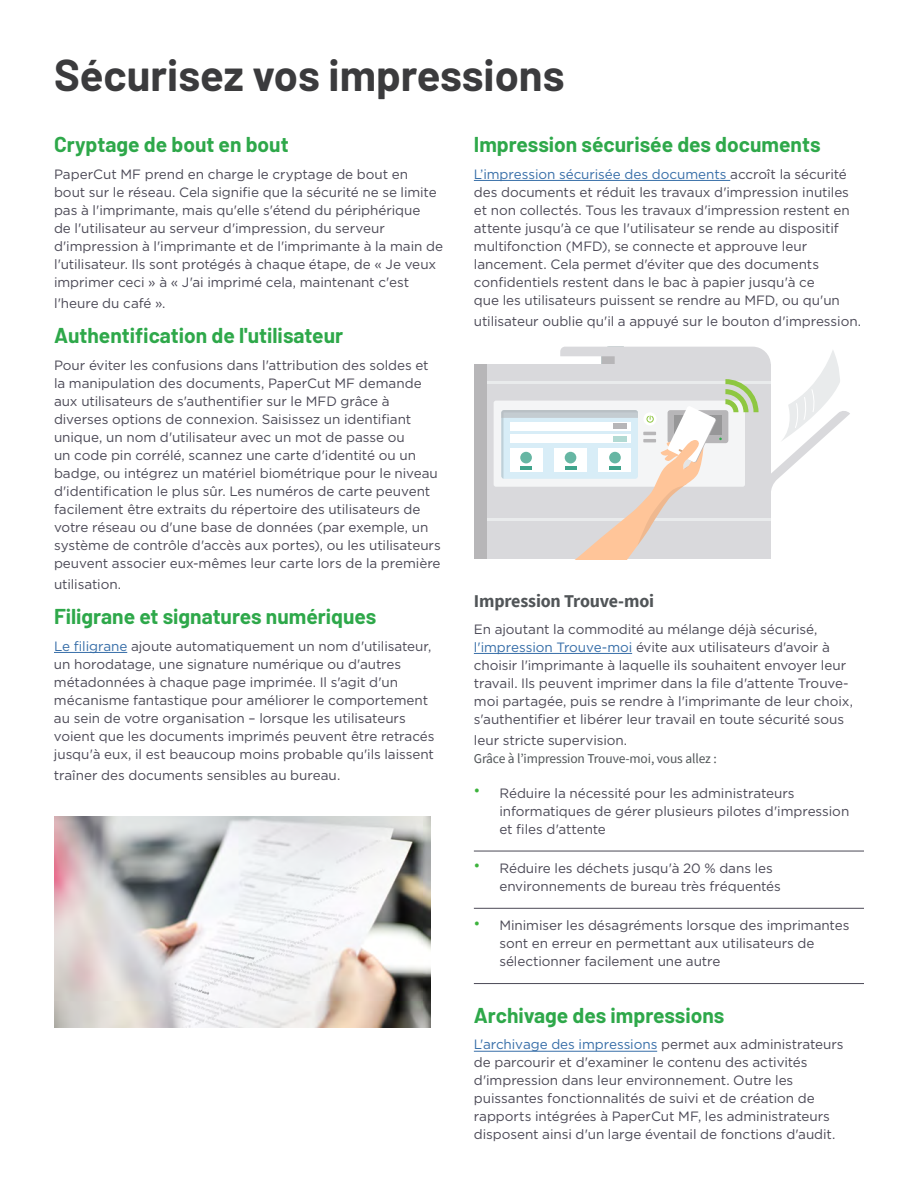
<style>
.page{position:relative;width:918px;height:1188px;background:#fff}
.page>*{position:absolute;margin:0;border:0;box-sizing:border-box;transform-origin:0 0}
.t1{font:700 43.5px "Barlow";color:#3b3b3d}
.t2{font:700 21px "Barlow";color:#2ea84a}
.t3{font:700 18px "Source Sans Pro";letter-spacing:-.01em;color:#515558}
.t4{font:13.5px/18px "Gotham";letter-spacing:-.005em;color:#4b4956}
.t5{font:13.5px "Source Sans Pro";letter-spacing:-.01em;color:#515558}
.s1{color:#376ea8}
.s2{font-family:"Source Sans Pro";font-weight:700;font-size:21px;color:#3db33d}
</style>
<div class="page">
<hr style="left:54px;top:652px;width:73px;height:1px;background:#376ea8">
<hr style="left:474px;top:180px;width:256px;height:1px;background:#376ea8">
<hr style="left:474px;top:653px;width:158px;height:1px;background:#376ea8">
<hr style="left:474px;top:851px;width:390px;height:1px;background:#4b4956">
<hr style="left:474px;top:908px;width:390px;height:1px;background:#4b4956">
<hr style="left:474px;top:983px;width:390px;height:1px;background:#4b4956">
<hr style="left:474px;top:1051px;width:183px;height:1px;background:#376ea8">
<div style="left:474px;top:364px;width:13px;height:195px;background:#b7b6b8"></div>
<div style="left:487px;top:364px;width:284px;height:195px;background:#d9d9dc"></div>
<hr style="left:487px;top:381px;width:284px;height:3px;background:#e9ebec">
<hr style="left:487px;top:518px;width:284px;height:3px;background:#e9ebec">
<div style="left:494px;top:401px;width:251px;height:86px;background:#f4f5f6;border-radius:2px"></div>
<svg style="left:501px;top:347px;width:349px;height:212px"></svg>
<img style="left:54px;top:816px;width:376px;height:212px">
<h1 class="t1" style="left:54px;top:43px;width:512px">Sécurisez vos impressions</h1>
<h2 class="t2" style="left:54px;top:129px;width:236px">Cryptage de bout en bout</h2>
<p class="t4" style="left:54px;top:165px;width:391px">PaperCut MF prend en charge le cryptage de bout en<br>bout sur le réseau. Cela signifie que la sécurité ne se limite pas à l'imprimante, mais qu'elle s'étend du périphérique<br>de l'utilisateur au serveur d'impression, du serveur d'impression à l'imprimante et de l'imprimante à la main de l'utilisateur. Ils sont protégés à chaque étape, de « Je veux imprimer ceci » à « J'ai imprimé cela, maintenant c'est</p>
<p class="t4" style="left:54px;top:294px;width:113px">l'heure du café ».</p>
<h2 class="t2" style="left:54px;top:320px;width:291px">Authentification de l'utilisateur</h2>
<p class="t4" style="left:54px;top:356px;width:388px">Pour éviter les confusions dans l'attribution des soldes et la manipulation des documents, PaperCut MF demande aux utilisateurs de s'authentifier sur le MFD grâce à diverses options de connexion. Saisissez un identifiant unique, un nom d'utilisateur avec un mot de passe ou<br>un code pin corrélé, scannez une carte d'identité ou un badge, ou intégrez un matériel biométrique pour le niveau d'identification le plus sûr. Les numéros de carte peuvent facilement être extraits du répertoire des utilisateurs de votre réseau ou d'une base de données (par exemple, un système de contrôle d'accès aux portes), ou les utilisateurs peuvent associer eux-mêmes leur carte lors de la première</p>
<p class="t4" style="left:54px;top:575px;width:69px">utilisation.</p>
<h2 class="t2" style="left:54px;top:601px;width:324px">Filigrane et signatures numériques</h2>
<p class="t4" style="left:54px;top:637px;width:382px"><span class="s1">Le fi ligrane</span> ajoute automatiquement un nom d'utilisateur, un horodatage, une signature numérique ou d'autres métadonnées à chaque page imprimée. Il s'agit d'un mécanisme fantastique pour améliorer le comportement au sein de votre organisation – lorsque les utilisateurs voient que les documents imprimés peuvent être retracés jusqu'à eux, il est beaucoup moins probable qu'ils laissent</p>
<p class="t4" style="left:54px;top:766px;width:288px">traîner des documents sensibles au bureau.</p>
<h2 class="t2" style="left:474px;top:129px;width:348px">Impression sécurisée des documents</h2>
<p class="t4" style="left:474px;top:165px;width:377px"><span class="s1">L’impression sécurisée des documents</span> accroît la sécurité des documents et réduit les travaux d'impression inutiles et non collectés. Tous les travaux d'impression restent en attente jusqu'à ce que l'utilisateur se rende au dispositif multifonction (MFD), se connecte et approuve leur lancement. Cela permet d'éviter que des documents confidentiels restent dans le bac à papier jusqu'à ce<br>que les utilisateurs puissent se rendre au MFD, ou qu'un</p>
<p class="t4" style="left:474px;top:312px;width:389px">utilisateur oublie qu'il a appuyé sur le bouton d'impression.</p>
<h3 class="t3" style="left:474px;top:589px;width:182px">Impression Trouve-moi</h3>
<p class="t4" style="left:474px;top:620px;width:381px">En ajoutant la commodité au mélange déjà sécurisé, <span class="s1">l'impression Trouve-moi</span> évite aux utilisateurs d'avoir à choisir l'imprimante à laquelle ils souhaitent envoyer leur travail. Ils peuvent imprimer dans la fi le d'attente Trouve&shy;moi partagée, puis se rendre à l'imprimante de leur choix, s'authentifier et libérer leur travail en toute sécurité sous</p>
<p class="t4" style="left:474px;top:731px;width:155px">leur stricte supervision.</p>
<p class="t5" style="left:474px;top:750px;width:244px">Grâce à l’impression Trouve-moi, vous allez :</p>
<p class="t4" style="left:499px;top:784px;width:351px;text-indent:-26px"><span class="s2">·</span> Réduire la nécessité pour les administrateurs informatiques de gérer plusieurs pilotes d'impression et fi les d'attente</p>
<p class="t4" style="left:499px;top:859px;width:283px;text-indent:-26px"><span class="s2">·</span> Réduire les déchets jusqu'à 20 % dans les environnements de bureau très fréquentés</p>
<p class="t4" style="left:499px;top:916px;width:352px;text-indent:-26px"><span class="s2">·</span> Minimiser les désagréments lorsque des imprimantes sont en erreur en permettant aux utilisateurs de sélectionner facilement une autre</p>
<h2 class="t2" style="left:474px;top:1000px;width:252px">Archivage des impressions</h2>
<p class="t4" style="left:474px;top:1035px;width:371px"><span class="s1">L'archivage des impressions</span> permet aux administrateurs de parcourir et d'examiner le contenu des activités d'impression dans leur environnement. Outre les puissantes fonctionnalités de suivi et de création de rapports intégrées à PaperCut MF, les administrateurs disposent ainsi d'un large éventail de fonctions d'audit.</p>
</div>
